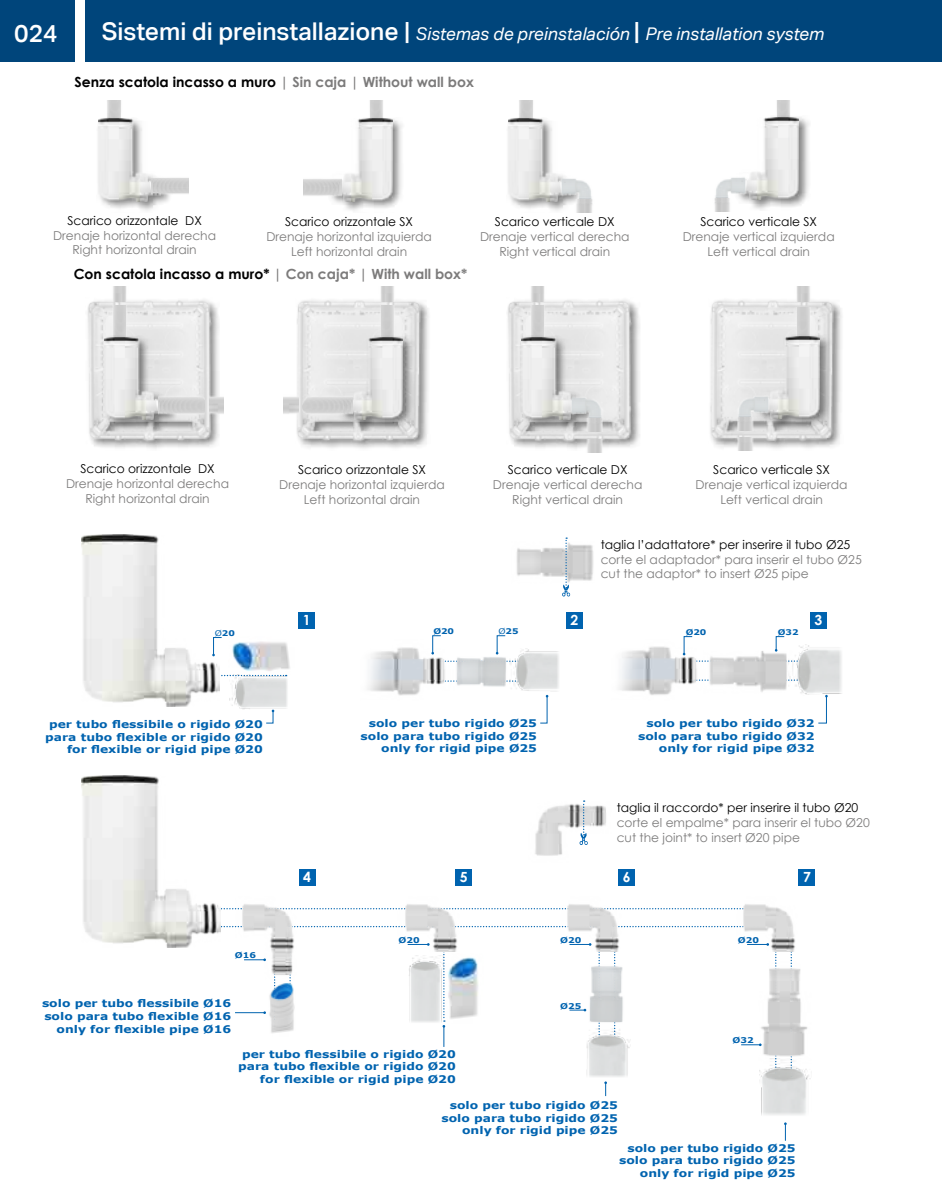
<style>
.page{position:relative;width:943px;height:1191px;background:#fff}
.page>*{position:absolute;margin:0;border:0;box-sizing:border-box;transform-origin:0 0}
.t1{font:500 24.5px "Aktiv Grotesk";color:#fff}
.t2{font:italic 17.5px "Aktiv Grotesk";color:#fff}
.t3{font:700 14px "Century Gothic";color:#000}
.t4{font:700 14px "Century Gothic";color:#fff}
.t5{font:12.25px/14.7px "Century Gothic";color:#7c7b7b;text-align:center}
.t6{font:12.25px "Century Gothic";color:#000}
.t7{font:700 10.5px/12.6px "Verdana";color:#0063af;text-align:right;scale:1.18 1}
.t8{font:700 7.88px "Verdana";color:#0063af;scale:1.18 1}
.s1{font-weight:500;font-style:normal;font-size:24.5px}
.s2{color:#7c7b7b}
.s3{font-weight:400}
</style>
<div class="page">
<img style="left:107px;top:101px;width:14px;height:16px">
<img style="left:519px;top:101px;width:14px;height:16px">
<img style="left:777px;top:101px;width:13px;height:14px">
<img style="left:370px;top:101px;width:13px;height:16px">
<div style="left:96px;top:117px;width:76px;height:95px;background:#000;opacity:.5"></div>
<img style="left:98px;top:119px;width:62px;height:82px">
<div style="left:506px;top:117px;width:76px;height:95px;background:#000;opacity:.5"></div>
<img style="left:508px;top:119px;width:62px;height:82px">
<div style="left:328px;top:117px;width:76px;height:95px;background:#000;opacity:.5"></div>
<img style="left:330px;top:119px;width:62px;height:82px">
<div style="left:734px;top:115px;width:76px;height:96px;background:#000;opacity:.5"></div>
<img style="left:736px;top:118px;width:62px;height:82px">
<img style="left:304px;top:176px;width:37px;height:22px">
<img style="left:152px;top:174px;width:37px;height:23px">
<img style="left:557px;top:174px;width:36px;height:38px">
<img style="left:715px;top:173px;width:35px;height:38px">
<img style="left:574px;top:200px;width:19px;height:13px">
<img style="left:714px;top:198px;width:19px;height:13px">
<img style="left:87px;top:300px;width:137px;height:149px">
<img style="left:507px;top:300px;width:133px;height:153px">
<img style="left:710px;top:300px;width:132px;height:148px">
<img style="left:283px;top:300px;width:146px;height:148px">
<img style="left:110px;top:306px;width:19px;height:29px">
<img style="left:110px;top:286px;width:19px;height:16px">
<img style="left:528px;top:306px;width:18px;height:29px">
<img style="left:528px;top:286px;width:18px;height:16px">
<img style="left:794px;top:308px;width:18px;height:26px">
<img style="left:794px;top:286px;width:18px;height:16px">
<img style="left:378px;top:305px;width:19px;height:30px">
<img style="left:378px;top:286px;width:19px;height:16px">
<img style="left:209px;top:393px;width:14px;height:23px">
<img style="left:284px;top:393px;width:14px;height:23px">
<div style="left:102px;top:335px;width:74px;height:96px;background:#000;opacity:.5"></div>
<img style="left:104px;top:337px;width:62px;height:82px">
<div style="left:519px;top:335px;width:74px;height:96px;background:#000;opacity:.5"></div>
<img style="left:521px;top:337px;width:62px;height:82px">
<div style="left:339px;top:335px;width:76px;height:96px;background:#000;opacity:.5"></div>
<img style="left:341px;top:337px;width:62px;height:82px">
<div style="left:755px;top:334px;width:76px;height:96px;background:#000;opacity:.5"></div>
<img style="left:758px;top:336px;width:61px;height:82px">
<img style="left:158px;top:393px;width:47px;height:23px">
<img style="left:303px;top:393px;width:50px;height:23px">
<img style="left:584px;top:439px;width:20px;height:13px">
<img style="left:567px;top:393px;width:40px;height:39px">
<img style="left:584px;top:419px;width:20px;height:13px">
<img style="left:735px;top:438px;width:20px;height:13px">
<img style="left:733px;top:392px;width:39px;height:38px">
<img style="left:735px;top:418px;width:20px;height:12px">
<img style="left:368px;top:647px;width:83px;height:49px">
<img style="left:451px;top:653px;width:57px;height:34px">
<img style="left:619px;top:646px;width:84px;height:49px">
<img style="left:704px;top:662px;width:83px;height:30px">
<img style="left:509px;top:648px;width:50px;height:43px">
<img style="left:788px;top:650px;width:54px;height:45px">
<img style="left:230px;top:675px;width:58px;height:34px">
<img style="left:232px;top:641px;width:58px;height:30px">
<svg style="left:431px;top:635px;width:10px;height:19px"></svg>
<svg style="left:496px;top:635px;width:10px;height:19px"></svg>
<svg style="left:682px;top:636px;width:148px;height:26px"></svg>
<svg style="left:818px;top:695px;width:9px;height:28px"></svg>
<svg style="left:540px;top:695px;width:8px;height:28px"></svg>
<svg style="left:266px;top:709px;width:8px;height:14px"></svg>
<img style="left:81px;top:534px;width:139px;height:172px">
<div style="left:298px;top:612px;width:17px;height:17px;background:#0063af"></div>
<div style="left:566px;top:612px;width:16px;height:17px;background:#0063af"></div>
<div style="left:810px;top:612px;width:16px;height:17px;background:#0063af"></div>
<img style="left:516px;top:544px;width:78px;height:37px">
<svg style="left:562px;top:537px;width:8px;height:59px"></svg>
<svg style="left:220px;top:926px;width:516px;height:1px"></svg>
<svg style="left:598px;top:951px;width:2px;height:8px"></svg>
<svg style="left:790px;top:951px;width:2px;height:10px"></svg>
<svg style="left:220px;top:908px;width:516px;height:1px"></svg>
<img style="left:584px;top:959px;width:39px;height:69px">
<img style="left:760px;top:961px;width:48px;height:98px">
<img style="left:235px;top:904px;width:67px;height:76px">
<img style="left:560px;top:904px;width:67px;height:47px">
<img style="left:736px;top:904px;width:59px;height:47px">
<img style="left:586px;top:1028px;width:44px;height:49px">
<img style="left:759px;top:1059px;width:52px;height:56px">
<img style="left:409px;top:955px;width:33px;height:67px">
<img style="left:445px;top:957px;width:33px;height:65px">
<img style="left:269px;top:980px;width:26px;height:53px">
<img style="left:398px;top:904px;width:66px;height:47px">
<svg style="left:244px;top:958px;width:22px;height:3px"></svg>
<hr style="left:235px;top:1012px;width:30px;height:1px;background:#0063af">
<svg style="left:442px;top:942px;width:3px;height:105px"></svg>
<svg style="left:604px;top:1081px;width:3px;height:15px"></svg>
<svg style="left:784px;top:1122px;width:2px;height:18px"></svg>
<svg style="left:408px;top:943px;width:21px;height:2px"></svg>
<svg style="left:569px;top:943px;width:22px;height:2px"></svg>
<svg style="left:747px;top:943px;width:22px;height:2px"></svg>
<svg style="left:569px;top:1008px;width:17px;height:3px"></svg>
<svg style="left:741px;top:1043px;width:20px;height:3px"></svg>
<div style="left:299px;top:869px;width:16px;height:17px;background:#0063af"></div>
<div style="left:455px;top:869px;width:17px;height:17px;background:#0063af"></div>
<div style="left:618px;top:869px;width:17px;height:17px;background:#0063af"></div>
<div style="left:798px;top:869px;width:17px;height:17px;background:#0063af"></div>
<img style="left:82px;top:775px;width:138px;height:172px">
<img style="left:535px;top:804px;width:71px;height:52px">
<svg style="left:579px;top:800px;width:8px;height:45px"></svg>
<div style="left:0;top:1px;width:74px;height:61px;background:#00457b"></div>
<div style="left:85px;top:1px;width:857px;height:61px;background:#00457b"></div>
<h1 class="t1" style="left:14px;top:20px;width:45px">024</h1>
<h2 class="t2" style="left:102px;top:24px;width:724px"><span class="s1">Sistemi di preinstallazione |</span> Sistemas de preinstalación <span class="s1">|</span> Pre installation system</h2>
<p class="t3" style="left:74px;top:73px;width:401px">Senza scatola incasso a muro <span class="s2">| Sin caja | Without wall box</span></p>
<p class="t6" style="left:67px;top:212px;width:136px">Scarico orizzontale DX</p>
<p class="t5" style="left:53px;top:227px;width:164px">Drenaje horizontal derecha<br>Right horizontal drain</p>
<p class="t6" style="left:285px;top:214px;width:129px">Scarico orizzontale SX</p>
<p class="t5" style="left:266px;top:229px;width:167px">Drenaje horizontal izquierda<br>Left horizontal drain</p>
<p class="t3" style="left:74px;top:264px;width:395px">Con scatola incasso a muro* <span class="s2">| Con caja* | With wall box*</span></p>
<p class="t6" style="left:495px;top:214px;width:121px">Scarico verticale DX</p>
<p class="t5" style="left:480px;top:229px;width:151px">Drenaje vertical derecha<br>Right vertical drain</p>
<p class="t6" style="left:700px;top:214px;width:118px">Scarico verticale SX</p>
<p class="t5" style="left:682px;top:229px;width:153px">Drenaje vertical izquierda<br>Left vertical drain</p>
<p class="t6" style="left:80px;top:461px;width:136px">Scarico orizzontale DX</p>
<p class="t5" style="left:66px;top:476px;width:164px">Drenaje horizontal derecha<br>Right horizontal drain</p>
<p class="t6" style="left:298px;top:462px;width:129px">Scarico orizzontale SX</p>
<p class="t5" style="left:279px;top:477px;width:167px">Drenaje horizontal izquierda<br>Left horizontal drain</p>
<p class="t6" style="left:508px;top:462px;width:121px">Scarico verticale DX</p>
<p class="t5" style="left:493px;top:477px;width:151px">Drenaje vertical derecha<br>Right vertical drain</p>
<p class="t6" style="left:713px;top:462px;width:118px">Scarico verticale SX</p>
<p class="t5" style="left:695px;top:477px;width:153px">Drenaje vertical izquierda<br>Left vertical drain</p>
<p class="t6" style="left:600px;top:537px;width:251px">taglia l’adattatore* per inserire il tubo Ø25</p>
<p class="t5" style="left:600px;top:551px;width:263px;text-align:left">corte el adaptador* para inserir el tubo Ø25 cut the adaptor* to insert Ø25 pipe</p>
<p class="t4" style="left:303px;top:611px;width:9px">1</p>
<p class="t4" style="left:570px;top:611px;width:9px">2</p>
<p class="t4" style="left:814px;top:611px;width:9px">3</p>
<p class="t8" style="left:215px;top:628px;width:19px"><span class="s3">Ø</span>20</p>
<p class="t8" style="left:433px;top:626px;width:19px">Ø20</p>
<p class="t8" style="left:498px;top:626px;width:19px"><span class="s3">Ø</span>25</p>
<p class="t8" style="left:685px;top:627px;width:19px">Ø20</p>
<p class="t8" style="left:777px;top:627px;width:19px">Ø32</p>
<p class="t7" style="left:45px;top:717px;width:186px">per tubo flessibile o rigido Ø20 para tubo flexible or rigido Ø20 for flexible or rigid pipe Ø20</p>
<p class="t8" style="left:235px;top:950px;width:19px">Ø16</p>
<p class="t7" style="left:42px;top:997px;width:162px">solo per tubo flessibile Ø16 solo para tubo flexible Ø16 only for flexible pipe Ø16</p>
<p class="t7" style="left:360px;top:716px;width:151px">solo per tubo rigido Ø25 solo para tubo rigido Ø25 only for rigid pipe Ø25</p>
<p class="t7" style="left:638px;top:716px;width:151px">solo per tubo rigido Ø32 solo para tubo rigido Ø32 only for rigid pipe Ø32</p>
<p class="t6" style="left:616px;top:800px;width:243px">taglia il raccordo* per inserire il tubo Ø20</p>
<p class="t5" style="left:616px;top:814px;width:255px;text-align:left">corte el empalme* para inserir el tubo Ø20 cut the joint* to insert Ø20 pipe</p>
<p class="t4" style="left:303px;top:868px;width:9px">4</p>
<p class="t4" style="left:460px;top:868px;width:9px">5</p>
<p class="t4" style="left:623px;top:868px;width:9px">6</p>
<p class="t4" style="left:803px;top:868px;width:9px">7</p>
<p class="t8" style="left:398px;top:935px;width:19px">Ø20</p>
<p class="t8" style="left:560px;top:935px;width:19px">Ø20</p>
<p class="t8" style="left:737px;top:935px;width:19px">Ø20</p>
<p class="t8" style="left:560px;top:1000px;width:19px">Ø25</p>
<p class="t8" style="left:732px;top:1035px;width:19px">Ø32</p>
<p class="t7" style="left:238px;top:1047px;width:186px">per tubo flessibile o rigido Ø20 para tubo flexible or rigido Ø20 for flexible or rigid pipe Ø20</p>
<p class="t7" style="left:441px;top:1098px;width:151px">solo per tubo rigido Ø25 solo para tubo rigido Ø25 only for rigid pipe Ø25</p>
<p class="t7" style="left:619px;top:1141px;width:151px">solo per tubo rigido Ø25 solo para tubo rigido Ø25 only for rigid pipe Ø25</p>
</div>
